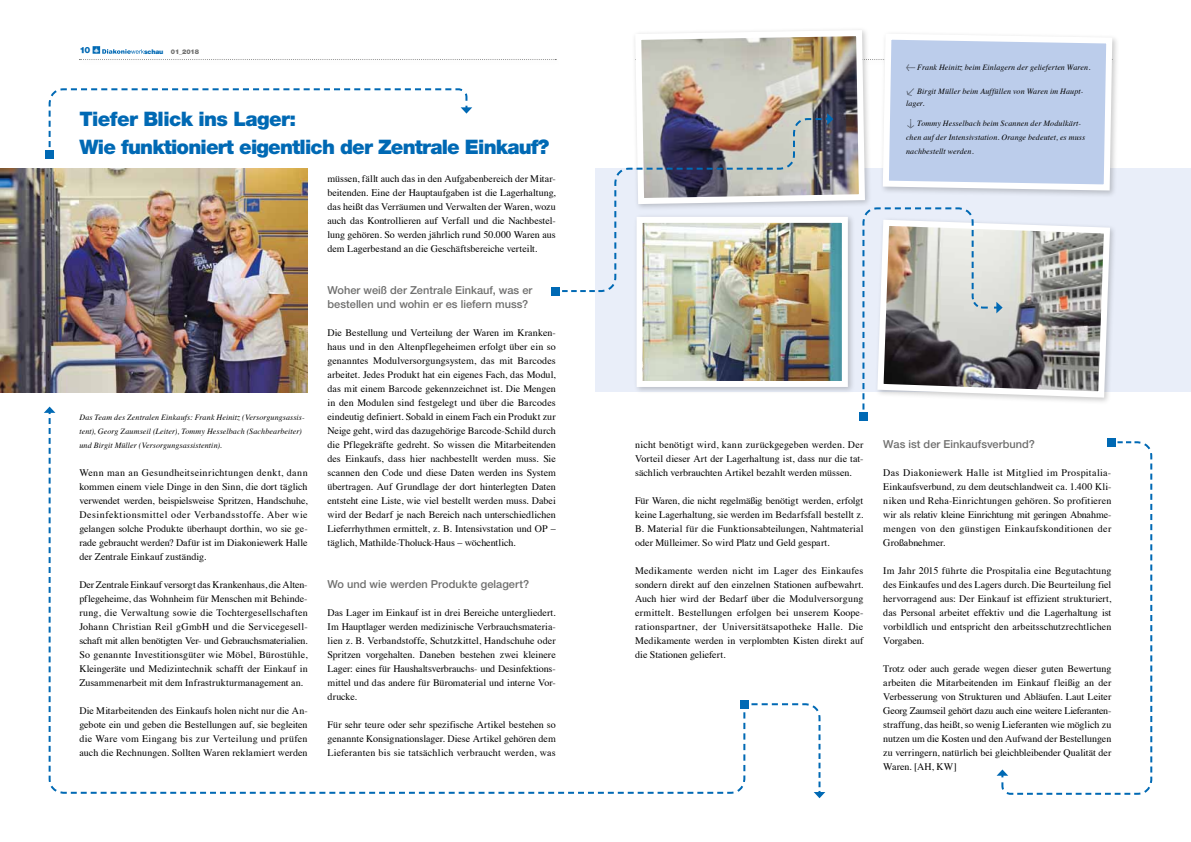
<style>
.page{position:relative;width:1191px;height:842px;background:#fff}
.page>*{position:absolute;margin:0;border:0;box-sizing:border-box;transform-origin:0 0}
.t1{font:900 20px/28px "Helvetica Neue";letter-spacing:-.04em;color:#0069b4}
.t2{font:500 11px/14px "Helvetica Neue";letter-spacing:.005em;color:#6f6f6e}
.t3{font:10px/14px "Times";letter-spacing:.005em;color:#000;text-align:justify}
.t4{font:900 9px "Sans";color:#0069b4}
.t5{font:italic 8px/14px "Times";letter-spacing:.015em;color:#000}
.t6{font:900 6.5px "Helvetica Neue";letter-spacing:-.03em;color:#6f6f6e}
.s1{color:#0069b4}
.s2{font-family:"Meta OT";font-style:normal}
</style>
<div class="page">
<svg style="left:79px;top:46px;width:477px;height:14px"></svg>
<img style="left:0;top:168px;width:308px;height:224px">
<div style="left:595px;top:168px;width:596px;height:224px;background:#e9eef9"></div>
<svg style="left:634px;top:29px;width:234px;height:176px"></svg>
<div style="left:633px;top:213px;width:222px;height:181px;background:#000;opacity:.21"></div>
<img style="left:643px;top:224px;width:198px;height:156px">
<div style="left:636px;top:217px;width:212px;height:170px;border:6px solid #fff"></div>
<div style="left:874px;top:217px;width:243px;height:188px;background:#000;opacity:.21"></div>
<svg style="left:1002px;top:217px;width:111px;height:184px;background:#abaaa8"></svg>
<div style="left:879px;top:30px;width:240px;height:168px;background:#000;opacity:.21"></div>
<img style="left:562px;top:117px;width:269px;height:176px">
<div style="left:552px;top:287px;width:8px;height:8px;background:#0069b4"></div>
<img style="left:635px;top:31px;width:480px;height:163px">
<svg style="left:1001px;top:440px;width:152px;height:355px"></svg>
<div style="left:1107px;top:438px;width:8px;height:8px;background:#0069b4"></div>
<svg style="left:996px;top:769px;width:12px;height:7px"></svg>
<div style="left:859px;top:413px;width:8px;height:8px;background:#0069b4"></div>
<svg style="left:861px;top:207px;width:141px;height:212px"></svg>
<svg style="left:48px;top:412px;width:685px;height:382px"></svg>
<svg style="left:44px;top:407px;width:11px;height:365px"></svg>
<div style="left:46px;top:150px;width:8px;height:8px;background:#0069b4"></div>
<svg style="left:48px;top:88px;width:424px;height:60px"></svg>
<div style="left:740px;top:700px;width:8px;height:8px;background:#0069b4"></div>
<svg style="left:733px;top:702px;width:92px;height:96px"></svg>
<p class="t4" style="left:79px;top:45px;width:13px">10</p>
<p class="t6" style="left:144px;top:48px;width:56px"><span class="s1">schau</span> 01_2018</p>
<h1 class="t1" style="left:79px;top:105px;width:471px">Tiefer Blick ins Lager:<br>Wie funktioniert eigentlich der Zentrale Einkauf?</h1>
<p class="t5" style="left:79px;top:410px;width:227px">Das Team des Zentralen Einkaufs: Frank Heinitz (Versorgungsassis&shy;tent), Georg Zaumseil (Leiter), Tommy Hesselbach (Sachbearbeiter) und Birgit Müller (Versorgungsassistentin).</p>
<p class="t3" style="left:79px;top:465px;width:230px">Wenn man an Gesundheitseinrichtungen denkt, dann kommen einem viele Dinge in den Sinn, die dort täglich verwendet werden, beispielsweise Spritzen, Handschuhe, Desinfektionsmittel oder Verbandsstoffe. Aber wie gelangen solche Produkte überhaupt dorthin, wo sie ge&shy;rade gebraucht werden? Dafür ist im Diakoniewerk Halle der Zentrale Einkauf zuständig.</p>
<p class="t3" style="left:79px;top:577px;width:230px">Der Zentrale Einkauf versorgt das Krankenhaus, die Alten&shy;pflegeheime, das Wohnheim für Menschen mit Behinde&shy;rung, die Verwaltung sowie die Tochtergesellschaften Johann Christian Reil gGmbH und die Servicegesell&shy;schaft mit allen benötigten Ver- und Gebrauchsmaterialien.<br>So genannte Investitionsgüter wie Möbel, Bürostühle, Kleingeräte und Medizintechnik schafft der Einkauf in Zusammenarbeit mit dem Infrastrukturmanagement an.</p>
<p class="t3" style="left:79px;top:703px;width:230px">Die Mitarbeitenden des Einkaufs holen nicht nur die An&shy;gebote ein und geben die Bestellungen auf, sie begleiten die Ware vom Eingang bis zur Verteilung und prüfen auch die Rechnungen. Sollten Waren reklamiert werden</p>
<p class="t3" style="left:327px;top:171px;width:230px">müssen, fällt auch das in den Aufgabenbereich der Mitar&shy;beitenden. Eine der Hauptaufgaben ist die Lagerhaltung, das heißt das Verräumen und Verwalten der Waren, wozu auch das Kontrollieren auf Verfall und die Nachbestel&shy;lung gehören. So werden jährlich rund 50.000 Waren aus dem Lagerbestand an die Geschäftsbereiche verteilt.</p>
<p class="t2" style="left:327px;top:283px;width:206px">Woher weiß der Zentrale Einkauf, was er bestellen und wohin er es liefern muss?</p>
<p class="t3" style="left:327px;top:325px;width:230px">Die Bestellung und Verteilung der Waren im Kranken&shy;haus und in den Altenpflegeheimen erfolgt über ein so genanntes Modulversorgungsystem, das mit Barcodes arbeitet. Jedes Produkt hat ein eigenes Fach, das Modul, das mit einem Barcode gekennzeichnet ist. Die Mengen in den Modulen sind festgelegt und über die Barcodes eindeutig definiert. Sobald in einem Fach ein Produkt zur Neige geht, wird das dazugehörige Barcode-Schild durch die Pflegekräfte gedreht. So wissen die Mitarbeitenden des Einkaufs, dass hier nachbestellt werden muss. Sie scannen den Code und diese Daten werden ins System übertragen. Auf Grundlage der dort hinterlegten Daten entsteht eine Liste, wie viel bestellt werden muss. Dabei wird der Bedarf je nach Bereich nach unterschiedlichen Lieferrhythmen ermittelt, z. B. Intensivstation und OP – täglich, Mathilde-Tholuck-Haus – wöchentlich.</p>
<p class="t2" style="left:327px;top:577px;width:203px">Wo und wie werden Produkte gelagert?</p>
<p class="t3" style="left:327px;top:605px;width:230px">Das Lager im Einkauf ist in drei Bereiche untergliedert.<br>Im Hauptlager werden medizinische Verbrauchsmateria&shy;lien z. B. Verbandstoffe, Schutzkittel, Handschuhe oder Spritzen vorgehalten. Daneben bestehen zwei kleinere Lager: eines für Haushaltsverbrauchs- und Desinfektions&shy;mittel und das andere für Büromaterial und interne Vor&shy;drucke.</p>
<p class="t3" style="left:327px;top:717px;width:230px">Für sehr teure oder sehr spezifische Artikel bestehen so genannte Konsignationslager. Diese Artikel gehören dem Lieferanten bis sie tatsächlich verbraucht werden, was</p>
<p class="t5" style="left:906px;top:60px;width:186px"><span class="s2">←</span> Frank Heinitz beim Einlagern der gelieferten Waren.</p>
<p class="t5" style="left:906px;top:85px;width:179px;line-height:12px"><span class="s2">↙</span> Birgit Müller beim Auffüllen von Waren im Haupt&shy;lager.</p>
<p class="t5" style="left:906px;top:116px;width:181px"><span class="s2">↓</span> Tommy Hesselbach beim Scannen der Modulkärt&shy;chen auf der Intensivstation. Orange bedeutet, es muss nachbestellt werden.</p>
<p class="t3" style="left:635px;top:437px;width:230px">nicht benötigt wird, kann zurückgegeben werden. Der Vorteil dieser Art der Lagerhaltung ist, dass nur die tat&shy;sächlich verbrauchten Artikel bezahlt werden müssen.</p>
<p class="t3" style="left:635px;top:493px;width:230px">Für Waren, die nicht regelmäßig benötigt werden, erfolgt keine Lagerhaltung, sie werden im Bedarfsfall bestellt z.<br>B. Material für die Funktionsabteilungen, Nahtmaterial oder Mülleimer. So wird Platz und Geld gespart.</p>
<p class="t3" style="left:635px;top:563px;width:230px">Medikamente werden nicht im Lager des Einkaufes sondern direkt auf den einzelnen Stationen aufbewahrt.<br>Auch hier wird der Bedarf über die Modulversorgung ermittelt. Bestellungen erfolgen bei unserem Koope&shy;rationspartner, der Universitätsapotheke Halle. Die Medikamente werden in verplombten Kisten direkt auf die Stationen geliefert.</p>
<p class="t2" style="left:883px;top:437px;width:153px">Was ist der Einkaufsverbund?</p>
<p class="t3" style="left:883px;top:465px;width:229px">Das Diakoniewerk Halle ist Mitglied im Prospitalia-Einkaufsverbund, zu dem deutschlandweit ca. 1.400 Kli&shy;niken und Reha-Einrichtungen gehören. So profitieren wir als relativ kleine Einrichtung mit geringen Abnahme&shy;mengen von den günstigen Einkaufskonditionen der Großabnehmer.</p>
<p class="t3" style="left:883px;top:563px;width:229px">Im Jahr 2015 führte die Prospitalia eine Begutachtung des Einkaufes und des Lagers durch. Die Beurteilung fiel hervorragend aus: Der Einkauf ist effizient strukturiert, das Personal arbeitet effektiv und die Lagerhaltung ist vorbildlich und entspricht den arbeitsschutzrechtlichen Vorgaben.</p>
<p class="t3" style="left:883px;top:661px;width:229px">Trotz oder auch gerade wegen dieser guten Bewertung arbeiten die Mitarbeitenden im Einkauf fleißig an der Verbesserung von Strukturen und Abläufen. Laut Leiter Georg Zaumseil gehört dazu auch eine weitere Lieferanten&shy;straffung, das heißt, so wenig Lieferanten wie möglich zu nutzen um die Kosten und den Aufwand der Bestellungen zu verringern, natürlich bei gleichbleibender Qualität der Waren. [AH, KW]</p>
</div>
